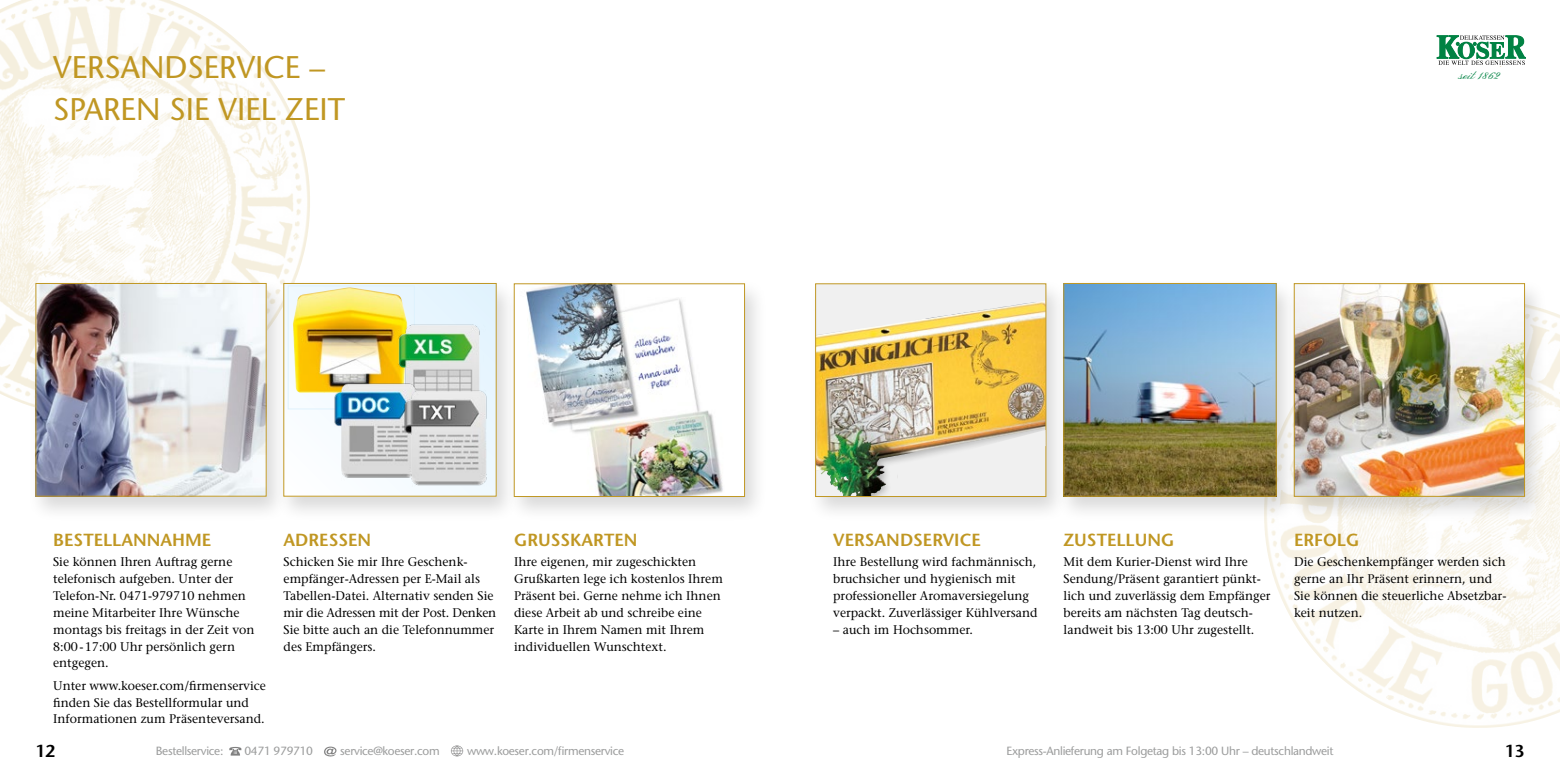
<style>
.page{position:relative;width:1560px;height:780px;background:#fff}
.page>*{position:absolute;margin:0;border:0;box-sizing:border-box;transform-origin:0 0}
.t1{font:31.25px/41.9px "Stone Sans";color:#c09723}
.t2{font:600 17.5px "Stone Sans";color:#c09723}
.t3{font:600 17.25px "Stone Sans";color:#000}
.t4{font:16.88px "Lucia BT";color:#008243;scale:1.11 1}
.t5{font:12.5px/16.9px "Stone Serif";color:#000}
.t6{font:11.88px "Stone Sans";letter-spacing:-.025em;color:#9c9d9d}
.s1{font-size:17.75px}
</style>
<div class="page">
<img style="left:0;top:0;width:48px;height:405px">
<div style="left:27px;top:278px;width:262px;height:244px;background:#000;opacity:.15"></div>
<img style="left:38px;top:285px;width:226px;height:209px">
<div style="left:1055px;top:278px;width:243px;height:244px;background:#000;opacity:.15"></div>
<img style="left:1068px;top:285px;width:206px;height:209px">
<div style="left:1063px;top:283px;width:213px;height:213px;border:1px solid #c09723"></div>
<div style="left:1285px;top:278px;width:262px;height:244px;background:#000;opacity:.15"></div>
<img style="left:1295px;top:285px;width:227px;height:209px">
<div style="left:1293px;top:283px;width:231px;height:213px;border:1px solid #c09723"></div>
<div style="left:275px;top:278px;width:244px;height:244px;background:#000;opacity:.15"></div>
<svg style="left:285px;top:285px;width:209px;height:209px"></svg>
<img style="left:298px;top:288px;width:52px;height:11px">
<div style="left:288px;top:286px;width:126px;height:123px;border:1px solid #dff2fd"></div>
<div style="left:807px;top:278px;width:261px;height:244px;background:#000;opacity:.15"></div>
<img style="left:817px;top:285px;width:226px;height:209px">
<img style="left:817px;top:301px;width:226px;height:34px">
<div style="left:857px;top:417px;width:188px;height:79px;background:#000;opacity:.3"></div>
<div style="left:815px;top:283px;width:230px;height:213px;border:1px solid #c09723"></div>
<img style="left:862px;top:421px;width:183px;height:74px">
<img style="left:397px;top:318px;width:91px;height:65px">
<img style="left:328px;top:377px;width:90px;height:108px">
<img style="left:398px;top:383px;width:91px;height:109px">
<svg style="left:229px;top:746px;width:13px;height:10px"></svg>
<svg style="left:324px;top:746px;width:13px;height:11px"></svg>
<svg style="left:451px;top:745px;width:12px;height:11px"></svg>
<svg style="left:1436px;top:35px;width:89px;height:30px"></svg>
<div style="left:505px;top:278px;width:262px;height:244px;background:#000;opacity:.15"></div>
<div style="left:514px;top:284px;width:230px;height:212px;background:#fff"></div>
<img style="left:526px;top:285px;width:197px;height:209px">
<div style="left:514px;top:283px;width:230px;height:213px;border:1px solid #c09723"></div>
<h1 class="t1" style="left:53px;top:46px;width:293px">VERSANDSERVICE –<br>SPAREN SIE VIEL ZEIT</h1>
<h3 class="t4" style="left:1459px;top:64px;width:38px">seit <span class="s1">1862</span></h3>
<h2 class="t2" style="left:53px;top:528px;width:160px">BESTELLANNAHME</h2>
<p class="t5" style="left:53px;top:553px;width:203px">Sie können Ihren Auftrag gerne telefonisch aufgeben. Unter der<br>Telefon-Nr. 0471-979710 nehmen meine Mitarbeiter Ihre Wünsche montags bis freitags in der Zeit von<br>8:00-17:00 Uhr persönlich gern entgegen.</p>
<p class="t5" style="left:53px;top:676px;width:214px">Unter www.koeser.com/firmenservice finden Sie das Bestellformular und<br>Informationen zum Präsenteversand.</p>
<h2 class="t2" style="left:283px;top:528px;width:89px">ADRESSEN</h2>
<p class="t5" style="left:283px;top:553px;width:214px">Schicken Sie mir Ihre Geschenk&shy;empfänger-Adressen per E-Mail als<br>Tabellen-Datei. Alternativ senden Sie mir die Adressen mit der Post. Denken<br>Sie bitte auch an die Telefonnummer des Empfängers.</p>
<h2 class="t2" style="left:514px;top:528px;width:125px">GRUSSKARTEN</h2>
<p class="t5" style="left:514px;top:553px;width:210px">Ihre eigenen, mir zugeschickten<br>Grußkarten lege ich kostenlos Ihrem<br>Präsent bei. Gerne nehme ich Ihnen diese Arbeit ab und schreibe eine<br>Karte in Ihrem Namen mit Ihrem individuellen Wunschtext.</p>
<h2 class="t2" style="left:833px;top:528px;width:149px">VERSANDSERVICE</h2>
<p class="t5" style="left:833px;top:553px;width:206px">Ihre Bestellung wird fachmännisch, bruchsicher und hygienisch mit professioneller Aromaversiegelung verpackt. Zuverlässiger Kühlversand</p>
<p class="t5" style="left:833px;top:620px;width:141px">– auch im Hochsommer.</p>
<h2 class="t2" style="left:1063px;top:528px;width:112px">ZUSTELLUNG</h2>
<p class="t5" style="left:1063px;top:553px;width:208px">Mit dem Kurier-Dienst wird Ihre Sendung/Präsent garantiert pünkt&shy;lich und zuverlässig dem Empfänger bereits am nächsten Tag deutsch&shy;landweit bis 13:00 Uhr zugestellt.</p>
<h2 class="t2" style="left:1293px;top:528px;width:67px">ERFOLG</h2>
<p class="t5" style="left:1293px;top:553px;width:214px">Die Geschenkempfänger werden sich gerne an Ihr Präsent erinnern, und<br>Sie können die steuerliche Absetzbar&shy;keit nutzen.</p>
<h3 class="t3" style="left:35px;top:740px;width:21px">12</h3>
<p class="t6" style="left:1006px;top:743px;width:328px">Express-Anlieferung am Folgetag bis 13:00 Uhr – deutschlandweit</p>
<h3 class="t3" style="left:1504px;top:740px;width:21px">13</h3>
<p class="t6" style="left:156px;top:744px;width:69px">Bestellservice:</p>
<p class="t6" style="left:244px;top:744px;width:70px">0471 979710</p>
<p class="t6" style="left:340px;top:744px;width:101px">service@koeser.com</p>
<p class="t6" style="left:467px;top:744px;width:159px">www.koeser.com/firmenservice</p>
</div>
